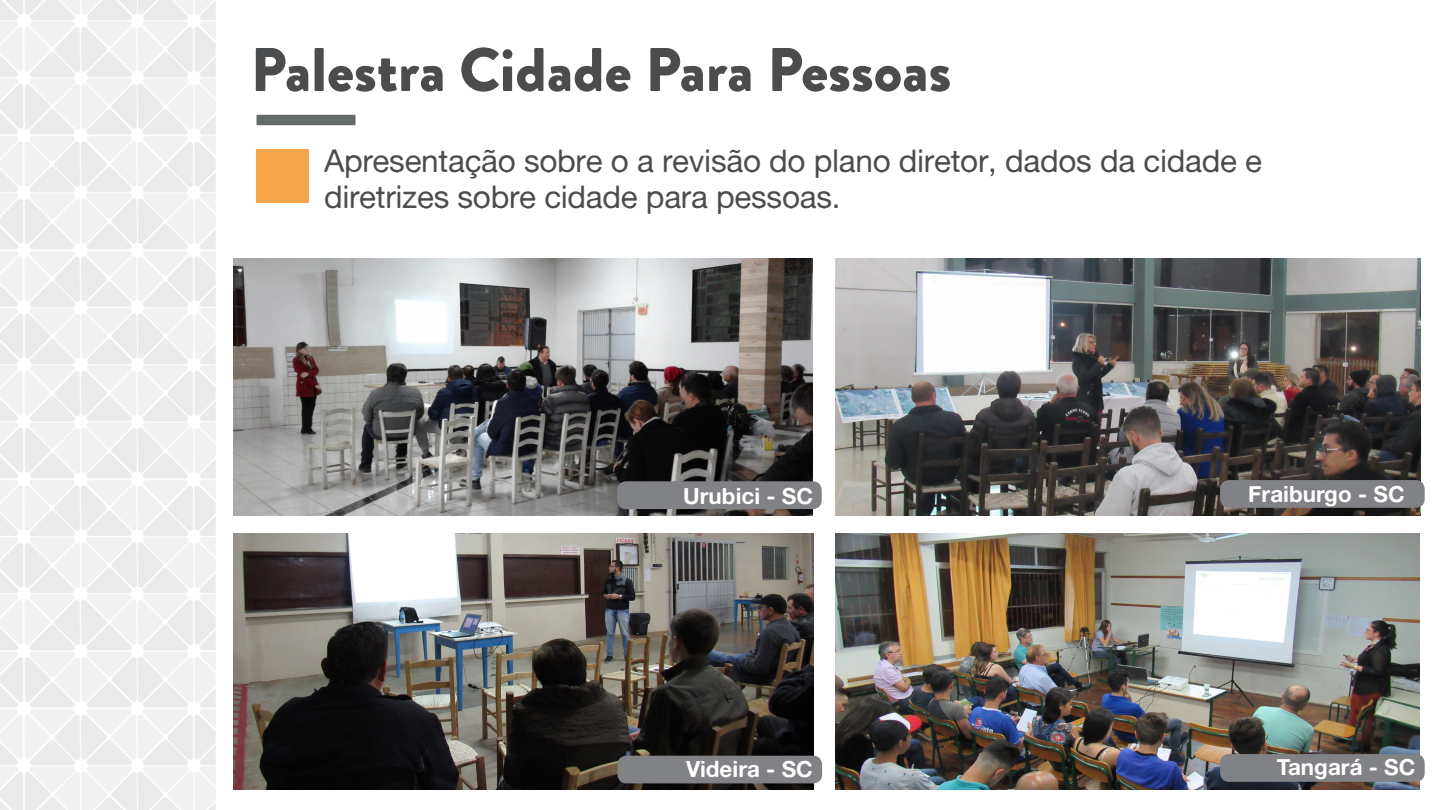
<style>
.page{position:relative;width:1440px;height:810px;background:#fff}
.page>*{position:absolute;margin:0;border:0;box-sizing:border-box;transform-origin:0 0}
.t1{font:900 61.5px "Brandon Grotesque";color:#4b4c4d}
.t2{font:31.5px/36px "Alte Haas Grotesk";letter-spacing:-.01em;color:#4b4c4d}
.t3{font:22.5px "Alte Haas Grotesk Bold";color:#fff}
</style>
<div class="page">
<img style="left:0;top:0;width:1423px;height:809px">
<div style="left:256px;top:150px;width:53px;height:53px;background:#f5a54a"></div>
<div style="left:256px;top:115px;width:100px;height:10px;background:#646969"></div>
<img style="left:836px;top:258px;width:584px;height:258px">
<div style="left:1220px;top:480px;width:205px;height:28px;background:#808285;border-radius:9px"></div>
<img style="left:836px;top:534px;width:583px;height:255px">
<div style="left:1220px;top:754px;width:205px;height:28px;background:#808285;border-radius:9px"></div>
<img style="left:233px;top:534px;width:580px;height:255px">
<div style="left:618px;top:756px;width:204px;height:27px;background:#808285;border-radius:9px"></div>
<img style="left:233px;top:258px;width:580px;height:258px">
<div style="left:617px;top:481px;width:205px;height:28px;background:#808285;border-radius:9px"></div>
<p class="t1" style="left:250px;top:26px;width:702px">Palestra Cidade Para Pessoas</p>
<p class="t2" style="left:324px;top:143px;width:940px">Apresentação sobre o a revisão do plano diretor, dados da cidade e diretrizes sobre cidade para pessoas.</p>
<p class="t3" style="left:683px;top:482px;width:131px">Urubici - SC</p>
<p class="t3" style="left:1248px;top:480px;width:158px">Fraiburgo - SC</p>
<p class="t3" style="left:686px;top:755px;width:128px">Videira - SC</p>
<p class="t3" style="left:1277px;top:753px;width:140px">Tangará - SC</p>
</div>
